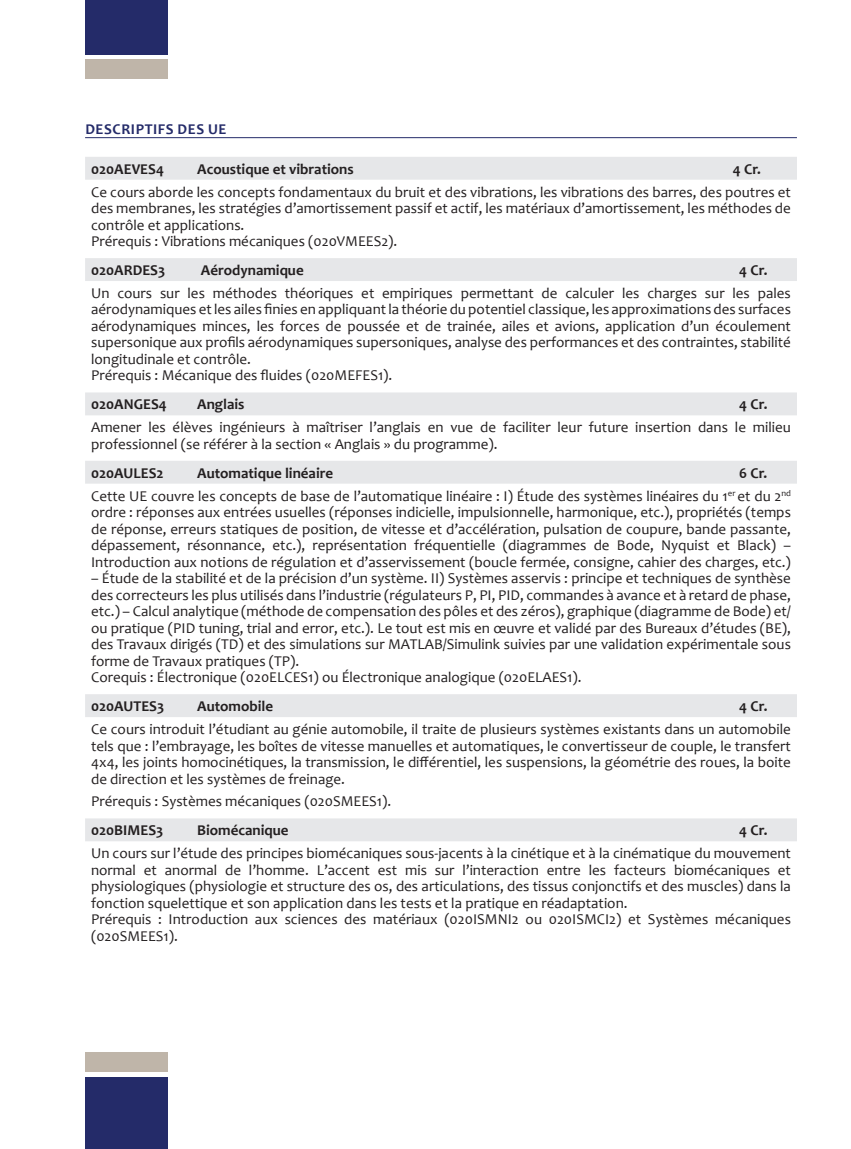
<style>
.page{position:relative;width:851px;height:1149px;background:#fff}
.page>*{position:absolute;margin:0;border:0;box-sizing:border-box;transform-origin:0 0}
.text_general{font:15px/16.5px "Candara";color:#231f20;text-align:justify}
.titre{font:700 15px "Candara";color:#231f20}
.Title_Underline{font:700 15px "Candara";letter-spacing:.04em;color:#242b69}
</style>
<div class="page">
<div style="left:85px;top:1076px;width:83px;height:72px;background:#242b69"></div>
<div style="left:85px;top:1051px;width:83px;height:19px;background:#bfb5a9"></div>
<div style="left:85px;top:60px;width:83px;height:19px;background:#bfb5a9"></div>
<div style="left:85px;top:0;width:83px;height:54px;background:#242b69"></div>
<hr style="left:85px;top:137px;width:711px;height:1px;background:#242b69">
<div style="left:85px;top:157px;width:711px;height:23px;background:#e6e7e9"></div>
<div style="left:85px;top:258px;width:711px;height:23px;background:#e6e7e9"></div>
<div style="left:85px;top:392px;width:711px;height:23px;background:#e6e7e9"></div>
<div style="left:85px;top:461px;width:711px;height:22px;background:#e6e7e9"></div>
<div style="left:85px;top:694px;width:711px;height:22px;background:#e6e7e9"></div>
<div style="left:85px;top:818px;width:711px;height:23px;background:#e6e7e9"></div>
<p class="Title_Underline" style="left:85px;top:120px;width:142px">DESCRIPTIFS DES UE</p>
<p class="titre" style="left:91px;top:160px;width:74px">020AEVES4</p>
<p class="titre" style="left:197px;top:160px;width:158px">Acoustique et vibrations</p>
<p class="titre" style="left:732px;top:160px;width:30px">4 Cr.</p>
<p class="text_general" style="left:91px;top:183px;width:701px">Ce cours aborde les concepts fondamentaux du bruit et des vibrations, les vibrations des barres, des poutres et des membranes, les stratégies d’amortissement passif et actif, les matériaux d’amortissement, les méthodes de contrôle et applications.</p>
<p class="text_general" style="left:91px;top:233px;width:308px">Prérequis : Vibrations mécaniques (020VMEES2).</p>
<p class="titre" style="left:91px;top:261px;width:76px">020ARDES3</p>
<p class="titre" style="left:201px;top:261px;width:104px">Aérodynamique</p>
<p class="titre" style="left:739px;top:261px;width:30px">4 Cr.</p>
<p class="text_general" style="left:91px;top:285px;width:701px">Un cours sur les méthodes théoriques et empiriques permettant de calculer les charges sur les pales aérodynamiques et les ailes finies en appliquant la théorie du potentiel classique, les approximations des surfaces aérodynamiques minces, les forces de poussée et de trainée, ailes et avions, application d’un écoulement supersonique aux profils aérodynamiques supersoniques, analyse des performances et des contraintes, stabilité longitudinale et contrôle.</p>
<p class="text_general" style="left:91px;top:367px;width:303px">Prérequis : Mécanique des fluides (020MEFES1).</p>
<p class="titre" style="left:91px;top:395px;width:77px">020ANGES4</p>
<p class="titre" style="left:197px;top:395px;width:49px">Anglais</p>
<p class="titre" style="left:739px;top:395px;width:30px">4 Cr.</p>
<p class="text_general" style="left:91px;top:419px;width:701px">Amener les élèves ingénieurs à maîtriser l’anglais en vue de faciliter leur future insertion dans le milieu professionnel (se référer à la section « Anglais » du programme).</p>
<p class="titre" style="left:91px;top:463px;width:74px">020AULES2</p>
<p class="titre" style="left:197px;top:463px;width:137px">Automatique linéaire</p>
<p class="titre" style="left:739px;top:463px;width:30px">6 Cr.</p>
<p class="text_general" style="left:91px;top:487px;width:701px">Cette UE couvre les concepts de base de l’automatique linéaire : I) Étude des systèmes linéaires du 1<sup>er</sup> et du 2<sup>nd </sup>ordre : réponses aux entrées usuelles (réponses indicielle, impulsionnelle, harmonique, etc.), propriétés (temps de réponse, erreurs statiques de position, de vitesse et d’accélération, pulsation de coupure, bande passante, dépassement, résonnance, etc.), représentation fréquentielle (diagrammes de Bode, Nyquist et Black) – Introduction aux notions de régulation et d’asservissement (boucle fermée, consigne, cahier des charges, etc.)</p>
<p class="text_general" style="left:91px;top:570px;width:701px">– Étude de la stabilité et de la précision d’un système. II) Systèmes asservis : principe et techniques de synthèse des correcteurs les plus utilisés dans l’industrie (régulateurs P, PI, PID, commandes à avance et à retard de phase, etc.) – Calcul analytique (méthode de compensation des pôles et des zéros), graphique (diagramme de Bode) et/ ou pratique (PID tuning, trial and error, etc.). Le tout est mis en œuvre et validé par des Bureaux d’études (BE), des Travaux dirigés (TD) et des simulations sur MATLAB/Simulink suivies par une validation expérimentale sous forme de Travaux pratiques (TP).</p>
<p class="text_general" style="left:91px;top:669px;width:492px">Corequis : Électronique (020ELCES1) ou Électronique analogique (020ELAES1).</p>
<p class="titre" style="left:91px;top:697px;width:75px">020AUTES3</p>
<p class="titre" style="left:197px;top:697px;width:77px">Automobile</p>
<p class="titre" style="left:739px;top:697px;width:30px">4 Cr.</p>
<p class="text_general" style="left:91px;top:720px;width:701px">Ce cours introduit l’étudiant au génie automobile, il traite de plusieurs systèmes existants dans un automobile tels que : l’embrayage, les boîtes de vitesse manuelles et automatiques, le convertisseur de couple, le transfert 4x4, les joints homocinétiques, la transmission, le différentiel, les suspensions, la géométrie des roues, la boite de direction et les systèmes de freinage.</p>
<p class="text_general" style="left:91px;top:793px;width:301px">Prérequis : Systèmes mécaniques (020SMEES1).</p>
<p class="titre" style="left:91px;top:821px;width:74px">020BIMES3</p>
<p class="titre" style="left:197px;top:821px;width:93px">Biomécanique</p>
<p class="titre" style="left:739px;top:821px;width:30px">4 Cr.</p>
<p class="text_general" style="left:91px;top:844px;width:701px">Un cours sur l’étude des principes biomécaniques sous-jacents à la cinétique et à la cinématique du mouvement normal et anormal de l’homme. L’accent est mis sur l’interaction entre les facteurs biomécaniques et physiologiques (physiologie et structure des os, des articulations, des tissus conjonctifs et des muscles) dans la fonction squelettique et son application dans les tests et la pratique en réadaptation.</p>
<p class="text_general" style="left:91px;top:910px;width:701px">Prérequis : Introduction aux sciences des matériaux (020ISMNI2 ou 020ISMCI2) et Systèmes mécaniques (020SMEES1).</p>
</div>
